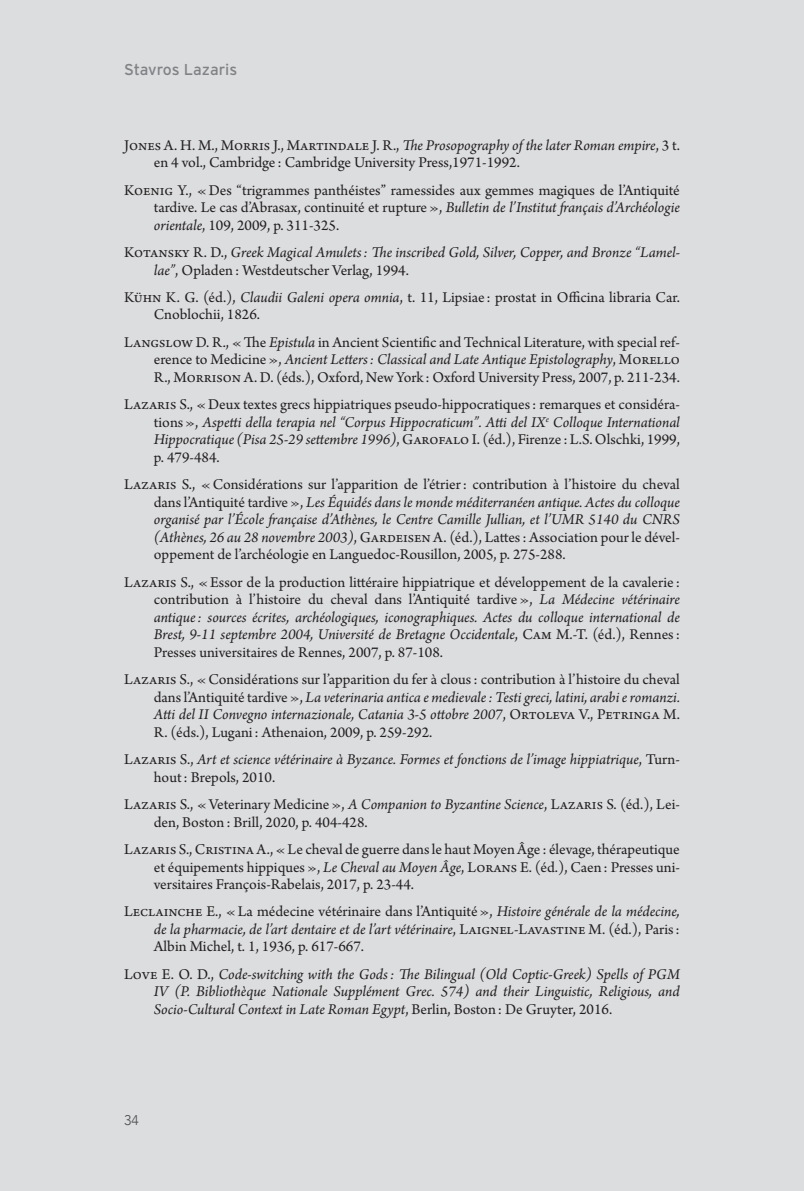
<style>
.page{position:relative;width:804px;height:1191px;background:#dcdddf}
.page>*{position:absolute;margin:0;border:0;box-sizing:border-box;transform-origin:0 0}
.t1{font:15.75px/17.5px "Arno Pro";color:#231f20;text-align:justify}
.t2{font:italic 15.75px/17.5px "Arno Pro";letter-spacing:-.005em;color:#231f20}
.t3{font:15.75px "Interstate";letter-spacing:-.005em;color:#808285}
.t4{font:300 14px "Avenir";color:#4b4c4d}
.s1{font-style:italic}
.s2{font-style:normal}
</style>
<div class="page">
<p class="t3" style="left:124px;top:60px;width:115px">Stavros Lazaris</p>
<p class="t1" style="left:154px;top:137px;width:527px;text-indent:-30px">Jones A. H. M., Morris J., Martindale J. R., <span class="s1">The Prosopography of the later Roman empire</span>, 3 t. en 4 vol., Cambridge : Cambridge University Press,1971-1992.</p>
<p class="t1" style="left:154px;top:182px;width:527px;text-indent:-30px">Koenig Y., «Des “trigrammes panthéistes” ramessides aux gemmes magiques de l’Antiquité tardive. Le cas d’Abrasax, continuité et rupture», <span class="s1">Bulletin de l’Institut français d’Archéologie orientale</span>, 109, 2009, p. 311-325.</p>
<p class="t2" style="left:154px;top:244px;width:527px;text-indent:-30px"><span class="s2">Kotansky R. D.,</span> Greek Magical Amulets: The inscribed Gold, Silver, Copper, and Bronze “Lamel&shy;lae”<span class="s2">, Opladen : Westdeutscher Verlag, 1994.</span></p>
<p class="t1" style="left:154px;top:289px;width:527px;text-indent:-30px">Kühn K. G. (éd.), <span class="s1">Claudii Galeni opera omnia</span>, t. 11, Lipsiae : prostat in Officina libraria Car.<br>Cnoblochii, 1826.</p>
<p class="t1" style="left:154px;top:334px;width:527px;text-indent:-30px">Langslow D. R., «The <span class="s1">Epistula</span> in Ancient Scientific and Technical Literature, with special ref&shy;erence to Medicine», <span class="s1">Ancient Letters: Classical and Late Antique Epistolography</span>, Morello R., Morrison A. D. (éds.), Oxford, New York: Oxford University Press, 2007, p. 211-234.</p>
<p class="t1" style="left:154px;top:397px;width:527px;text-indent:-30px">Lazaris S., «Deux textes grecs hippiatriques pseudo-hippocratiques: remarques et considéra&shy;tions», <span class="s1">Aspetti della terapia nel “Corpus Hippocraticum”. Atti del IX</span><sup>e</sup> <span class="s1">Colloque International Hippocratique (Pisa 25-29 settembre 1996)</span>, Garofalo I. (éd.), Firenze : L.S. Olschki, 1999, p. 479-484.</p>
<p class="t1" style="left:154px;top:476px;width:527px;text-indent:-30px">Lazaris S., «Considérations sur l’apparition de l’étrier: contribution à l’histoire du cheval dans l’Antiquité tardive», <span class="s1">Les Équidés dans le monde méditerranéen antique. Actes du colloque organisé par l’École française d’Athènes, le Centre Camille Jullian, et l’UMR 5140 du CNRS (Athènes, 26 au 28 novembre 2003)</span>, Gardeisen A. (éd.), Lattes: Association pour le dével&shy;oppement de l’archéologie en Languedoc-Rousillon, 2005, p. 275-288.</p>
<p class="t1" style="left:154px;top:574px;width:527px;text-indent:-30px">Lazaris S., «Essor de la production littéraire hippiatrique et développement de la cavalerie : contribution à l’histoire du cheval dans l’Antiquité tardive», <span class="s1">La Médecine vétérinaire antique: sources écrites, archéologiques, iconographiques. Actes du colloque international de Brest, 9-11 septembre 2004, Université de Bretagne Occidentale</span>, Cam M.-T. (éd.), Rennes:<br>Presses universitaires de Rennes, 2007, p. 87-108.</p>
<p class="t1" style="left:154px;top:671px;width:527px;text-indent:-30px">Lazaris S., «Considérations sur l’apparition du fer à clous: contribution à l’histoire du cheval dans l’Antiquité tardive», <span class="s1">La veterinaria antica e medievale: Testi greci, latini, arabi e romanzi.<br>Atti del II Convegno internazionale, Catania 3-5 ottobre 2007</span>, Ortoleva V., Petringa M.<br>R. (éds.), Lugani: Athenaion, 2009, p. 259-292.</p>
<p class="t2" style="left:154px;top:751px;width:527px;text-indent:-30px"><span class="s2">Lazaris S.,</span> Art et science vétérinaire à Byzance. Formes et fonctions de l’image hippiatrique<span class="s2">, Turn&shy;hout: Brepols, 2010.</span></p>
<p class="t1" style="left:154px;top:796px;width:527px;text-indent:-30px">Lazaris S., «Veterinary Medicine», <span class="s1">A Companion to Byzantine Science</span>, Lazaris S. (éd.), Lei&shy;den, Boston: Brill, 2020, p. 404-428.</p>
<p class="t1" style="left:154px;top:841px;width:527px;text-indent:-30px">Lazaris S., Cristina A., «Le cheval de guerre dans le haut Moyen Âge : élevage, thérapeutique et équipements hippiques», <span class="s1">Le Cheval au Moyen Âge</span>, Lorans E. (éd.), Caen: Presses uni&shy;versitaires François-Rabelais, 2017, p. 23-44.</p>
<p class="t1" style="left:154px;top:903px;width:527px;text-indent:-30px">Leclainche E., «La médecine vétérinaire dans l’Antiquité», <span class="s1">Histoire générale de la médecine, de la pharmacie, de l’art dentaire et de l’art vétérinaire</span>, Laignel-Lavastine M. (éd.), Paris:<br>Albin Michel, t. 1, 1936, p. 617-667.</p>
<p class="t2" style="left:154px;top:966px;width:527px;text-align:justify;text-indent:-30px"><span class="s2">Love E. O. D.,</span> Code-switching with the Gods: The Bilingual (Old Coptic-Greek) Spells of PGM IV (P. Bibliothèque Nationale Supplément Grec. 574) and their Linguistic, Religious, and Socio-Cultural Context in Late Roman Egypt<span class="s2">, Berlin, Boston : De Gruyter, 2016.</span></p>
<p class="t4" style="left:124px;top:1111px;width:16px">34</p>
</div>
